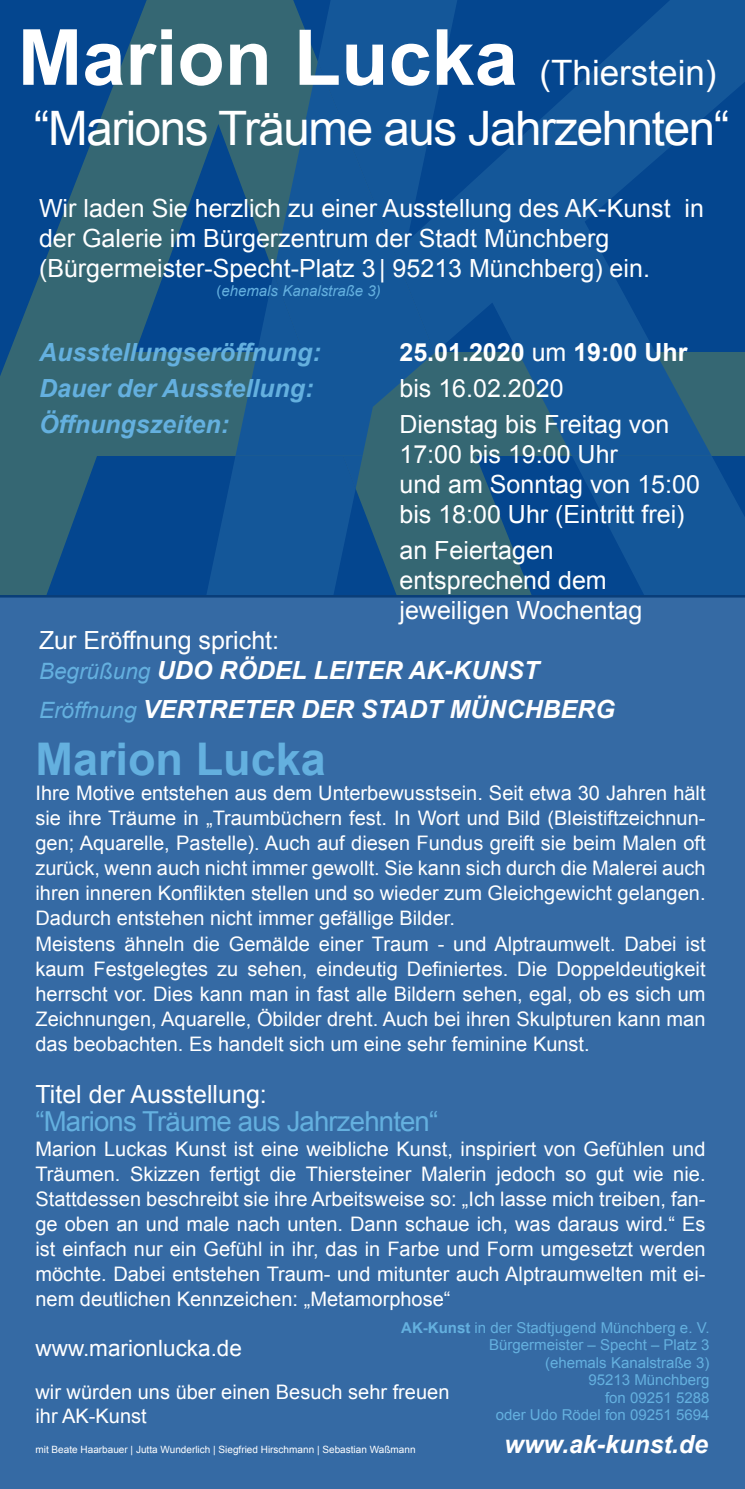
<style>
.page{position:relative;width:745px;height:1489px;background:#fff}
.page>*{position:absolute;margin:0;border:0;box-sizing:border-box;transform-origin:0 0}
.t1{font:47.5px "Arial";letter-spacing:-.03em;color:#fff}
.t2{font:700 45px "Arial";color:#64b0df}
.t3{font:35px "Arial";color:#fff}
.t4{font:27.5px "Arial";letter-spacing:-.03em;color:#64b0df}
.t5{font:25px/30px "Arial";color:#fff}
.t6{font:italic 700 25px "Arial";color:#fff}
.t7{font:italic 700 25px "Arial";color:#64b0df}
.t8{font:700 25px "Arial";color:#fff}
.t9{font:22.5px "Arial";color:#fff}
.t10{font:20px/25px "Arial";color:#fff;text-align:justify}
.t11{font:15px "Arial";color:#64b0df}
.t12{font:italic 15px "Arial";color:#64b0df}
.t13{font:10px "Arial";color:#fff}
.s1{font-weight:700;font-size:77.5px}
.s2{font-style:normal}
.s3{font-weight:400}
.s4{font-weight:400;font-size:22.5px;color:#64b0df}
.s5{font-weight:700}
</style>
<div class="page">
<svg style="left:0;top:0;width:257px;height:595px;background:#1c5680"></svg>
<div style="left:56px;top:352px;width:688px;height:103px;background:#356773"></div>
<svg style="left:257px;top:0;width:487px;height:352px;background:#0d4f93"></svg>
<svg style="left:257px;top:61px;width:177px;height:291px;background:#185892"></svg>
<svg style="left:206px;top:455px;width:538px;height:140px;background:#17568c"></svg>
<svg style="left:343px;top:455px;width:19px;height:34px"></svg>
<svg style="left:236px;top:352px;width:475px;height:103px;fill:#145799"></svg>
<div style="left:0;top:595px;width:744px;height:893px;background:#356aa4"></div>
<p class="t3" style="left:18px;top:50px;width:700px"><span class="s1">Marion Lucka</span> (Thierstein)</p>
<p class="t1" style="left:34px;top:97px;width:696px">“Marions Träume aus Jahrzehnten“</p>
<p class="t5" style="left:39px;top:193px;width:666px">Wir laden Sie herzlich zu einer Ausstellung des AK-Kunst in der Galerie im Bürgerzentrum der Stadt Münchberg</p>
<p class="t5" style="left:39px;top:253px;width:612px">(Bürgermeister-Specht-Platz 3 | 95213 Münchberg) ein.</p>
<p class="t12" style="left:216px;top:281px;width:166px"><span class="s2">(</span>ehemals Kanalstraße 3)</p>
<p class="t7" style="left:39px;top:336px;width:283px">Ausstellungseröffnung:</p>
<p class="t8" style="left:399px;top:335px;width:289px">25.01.2020 <span class="s3">um</span> 19:00 Uhr</p>
<p class="t7" style="left:39px;top:372px;width:276px">Dauer der Ausstellung:</p>
<p class="t5" style="left:399px;top:373px;width:165px">bis 16.02.2020</p>
<p class="t7" style="left:39px;top:408px;width:191px">Öffnungszeiten:</p>
<p class="t5" style="left:399px;top:409px;width:271px">Dienstag bis Freitag von<br>17:00 bis 19:00 Uhr</p>
<p class="t5" style="left:399px;top:469px;width:302px">und am Sonntag von 15:00 bis 18:00 Uhr (Eintritt frei)</p>
<p class="t5" style="left:399px;top:535px;width:156px">an Feiertagen</p>
<p class="t5" style="left:399px;top:565px;width:209px">entsprechend dem</p>
<p class="t5" style="left:399px;top:595px;width:244px">jeweiligen Wochentag</p>
<p class="t5" style="left:39px;top:625px;width:241px">Zur Eröffnung spricht:</p>
<p class="t6" style="left:39px;top:654px;width:501px"><span class="s4">Begrüßung</span> UDO RÖDEL LEITER AK-KUNST</p>
<p class="t6" style="left:39px;top:693px;width:577px"><span class="s4">Eröffnung</span> VERTRETER DER STADT MÜNCHBERG</p>
<p class="t2" style="left:35px;top:730px;width:292px">Marion Lucka</p>
<p class="t10" style="left:35px;top:781px;width:671px">Ihre Motive entstehen aus dem Unterbewusstsein. Seit etwa 30 Jahren hält sie ihre Träume in „Traumbüchern fest. In Wort und Bild (Bleistiftzeichnun&shy;gen; Aquarelle, Pastelle). Auch auf diesen Fundus greift sie beim Malen oft zurück, wenn auch nicht immer gewollt. Sie kann sich durch die Malerei auch ihren inneren Konflikten stellen und so wieder zum Gleichgewicht gelangen.<br>Dadurch entstehen nicht immer gefällige Bilder.</p>
<p class="t10" style="left:35px;top:931px;width:671px">Meistens ähneln die Gemälde einer Traum - und Alptraumwelt. Dabei ist kaum Festgelegtes zu sehen, eindeutig Definiertes. Die Doppeldeutigkeit herrscht vor. Dies kann man in fast alle Bildern sehen, egal, ob es sich um Zeichnungen, Aquarelle, Öbilder dreht. Auch bei ihren Skulpturen kann man das beobachten. Es handelt sich um eine sehr feminine Kunst.</p>
<p class="t5" style="left:35px;top:1079px;width:233px">Titel der Ausstellung:</p>
<p class="t4" style="left:35px;top:1102px;width:404px">“Marions Träume aus Jahrzehnten“</p>
<p class="t10" style="left:35px;top:1136px;width:671px">Marion Luckas Kunst ist eine weibliche Kunst, inspiriert von Gefühlen und Träumen. Skizzen fertigt die Thiersteiner Malerin jedoch so gut wie nie.<br>Stattdessen beschreibt sie ihre Arbeitsweise so: „Ich lasse mich treiben, fan&shy;ge oben an und male nach unten. Dann schaue ich, was daraus wird.“ Es ist einfach nur ein Gefühl in ihr, das in Farbe und Form umgesetzt werden möchte. Dabei entstehen Traum- und mitunter auch Alptraumwelten mit ei&shy;nem deutlichen Kennzeichen: „Metamorphose“</p>
<p class="t9" style="left:35px;top:1332px;width:208px">www.marionlucka.de</p>
<p class="t11" style="left:401px;top:1317px;width:309px"><span class="s5">AK-Kunst</span> in der Stadtjugend Münchberg e. V.</p>
<p class="t11" style="left:489px;top:1334px;width:222px">Bürgermeister – Specht – Platz 3</p>
<p class="t11" style="left:544px;top:1352px;width:166px">(ehemals Kanalstraße 3)</p>
<p class="t11" style="left:588px;top:1369px;width:122px">95213 Münchberg</p>
<p class="t11" style="left:604px;top:1387px;width:106px">fon 09251 5288</p>
<p class="t11" style="left:495px;top:1404px;width:215px">oder Udo Rödel fon 09251 5694</p>
<p class="t10" style="left:35px;top:1379px;width:415px">wir würden uns über einen Besuch sehr freuen</p>
<p class="t10" style="left:35px;top:1403px;width:113px">ihr AK-Kunst</p>
<p class="t13" style="left:35px;top:1442px;width:381px">mit Beate Haarbauer | Jutta Wunderlich | Siegfried Hirschmann | Sebastian Waßmann</p>
<p class="t6" style="left:504px;top:1427px;width:205px">www.ak-kunst.de</p>
</div>
